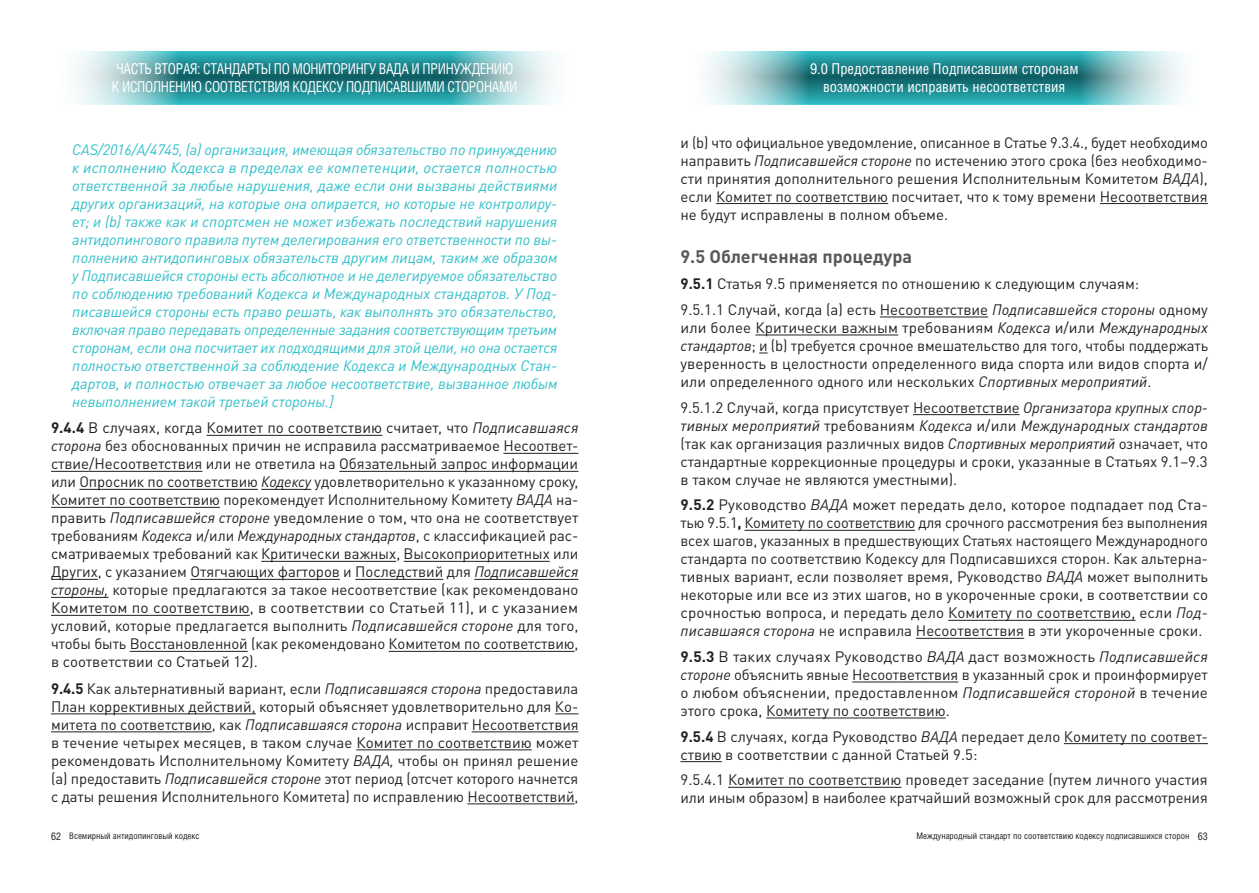
<style>
.page{position:relative;width:1259px;height:893px;background:#fff}
.page>*{position:absolute;margin:0;border:0;box-sizing:border-box;transform-origin:0 0}
.t1{font:700 18px "DIN Pro";color:#57585a}
.t2{font:15px/18px "DIN Pro";color:#231f20;text-align:justify}
.t3{font:italic 15px/18px "DIN Pro";letter-spacing:-.005em;color:#2ebfc8;text-align:justify}
.t4{font:condensed 15px/18px "Helios";letter-spacing:-.025em;color:#fff;scale:.93 1}
.t5{font:condensed 15px/18px "Helios";color:#fff;text-align:center}
.t6{font:condensed 9px "Helios";color:#231f20}
.s1{font-weight:700}
.s2{font-style:italic}
.s3{font-size:10.5px}
</style>
<div class="page">
<svg style="left:78px;top:51px;width:474px;height:53px;background:#55a7ac"></svg>
<svg style="left:708px;top:51px;width:473px;height:53px;background:#55a7ac"></svg>
<hr style="left:206px;top:435px;width:176px;height:1px;background:#231f20">
<hr style="left:503px;top:453px;width:75px;height:1px;background:#231f20">
<hr style="left:51px;top:471px;width:151px;height:1px;background:#231f20">
<hr style="left:339px;top:471px;width:239px;height:1px;background:#231f20">
<hr style="left:79px;top:489px;width:179px;height:1px;background:#231f20">
<hr style="left:261px;top:489px;width:50px;height:1px;background:#231f20">
<hr style="left:51px;top:507px;width:169px;height:1px;background:#231f20">
<hr style="left:261px;top:561px;width:135px;height:1px;background:#231f20">
<hr style="left:404px;top:561px;width:146px;height:1px;background:#231f20">
<hr style="left:51px;top:579px;width:47px;height:1px;background:#231f20">
<hr style="left:190px;top:579px;width:150px;height:1px;background:#231f20">
<hr style="left:355px;top:579px;width:88px;height:1px;background:#231f20">
<hr style="left:474px;top:579px;width:104px;height:1px;background:#231f20">
<hr style="left:51px;top:597px;width:58px;height:1px;background:#231f20">
<hr style="left:51px;top:615px;width:199px;height:1px;background:#231f20">
<hr style="left:130px;top:651px;width:118px;height:1px;background:#231f20">
<hr style="left:388px;top:651px;width:186px;height:1px;background:#231f20">
<hr style="left:51px;top:713px;width:205px;height:1px;background:#231f20">
<svg style="left:555px;top:713px;width:23px;height:1px"></svg>
<hr style="left:51px;top:731px;width:161px;height:1px;background:#231f20">
<hr style="left:472px;top:731px;width:106px;height:1px;background:#231f20">
<hr style="left:356px;top:749px;width:176px;height:1px;background:#231f20">
<hr style="left:467px;top:803px;width:107px;height:1px;background:#231f20">
<hr style="left:716px;top:203px;width:172px;height:1px;background:#231f20">
<hr style="left:1100px;top:203px;width:108px;height:1px;background:#231f20">
<hr style="left:880px;top:317px;width:108px;height:1px;background:#231f20">
<hr style="left:755px;top:335px;width:143px;height:1px;background:#231f20">
<hr style="left:913px;top:414px;width:106px;height:1px;background:#231f20">
<hr style="left:744px;top:530px;width:171px;height:1px;background:#231f20">
<hr style="left:948px;top:620px;width:187px;height:1px;background:#231f20">
<hr style="left:916px;top:638px;width:108px;height:1px;background:#231f20">
<hr style="left:852px;top:682px;width:106px;height:1px;background:#231f20">
<hr style="left:766px;top:718px;width:179px;height:1px;background:#231f20">
<hr style="left:1064px;top:743px;width:144px;height:1px;background:#231f20">
<hr style="left:680px;top:761px;width:42px;height:1px;background:#231f20">
<hr style="left:728px;top:787px;width:173px;height:1px;background:#231f20">
<p class="t4" style="left:112px;top:59px;width:438px">ЧАСТЬ ВТОРАЯ: СТАНДАРТЫ ПО МОНИТОРИНГУ ВАДА И ПРИНУЖДЕНИЮ<br>К ИСПОЛНЕНИЮ СООТВЕТСТВИЯ КОДЕКСУ ПОДПИСАВШИМИ СТОРОНАМИ</p>
<p class="t5" style="left:810px;top:59px;width:270px">9.0 Предоставление Подписавшим сторонам возможности исправить несоответствия</p>
<p class="t3" style="left:72px;top:139px;width:486px">CAS/2016/A/4745, (a) организация, имеющая обязательство по принуждению к исполнению Кодекса в пределах ее компетенции, остается полностью ответственной за любые нарушения, даже если они вызваны действиями других организаций, на которые она опирается, но которые не контролиру&shy;ет; и (b) также как и спортсмен не может избежать последствий нарушения антидопингового правила путем делегирования его ответственности по вы&shy;полнению антидопинговых обязательств другим лицам, таким же образом у Подписавшейся стороны есть абсолютное и не делегируемое обязательство по соблюдению требований Кодекса и Международных стандартов. У Под&shy;писавшейся стороны есть право решать, как выполнять это обязательство, включая право передавать определенные задания соответствующим третьим сторонам, если она посчитает их подходящими для этой цели, но она остается полностью ответственной за соблюдение Кодекса и Международных Стан&shy;дартов, и полностью отвечает за любое несоответствие, вызванное любым невыполнением такой третьей стороны.]</p>
<p class="t2" style="left:51px;top:418px;width:529px"><span class="s1">9.4.4</span> В случаях, когда Комитет по соответствию считает, что <span class="s2">Подписавшаяся сторона</span> без обоснованных причин не исправила рассматриваемое Несоответ&shy;ствие/Несоответствия или не ответила на Обязательный запрос информации или Опросник по соответствию <span class="s2">Кодексу</span> удовлетворительно к указанному сроку, Комитет по соответствию порекомендует Исполнительному Комитету <span class="s2">ВАДА</span> на&shy;править <span class="s2">Подписавшейся стороне</span> уведомление о том, что она не соответствует требованиям <span class="s2">Кодекса</span> и/или <span class="s2">Международных стандартов</span>, c классификацией рас&shy;сматриваемых требований как Критически важных, Высокоприоритетных или Других, с указанием Отягчающих фаrторов и Последствий для <span class="s2">Подписавшейся стороны,</span> которые предлагаются за такое несоответствие (как рекомендовано Комитетом по соответствию, в соответствии со Статьей 11), и с указанием условий, которые предлагается выполнить <span class="s2">Подписавшейся стороне</span> для того, чтобы быть Восстановленной (как рекомендовано Комитетом по соответствию, в соответствии со Статьей 12).</p>
<p class="t2" style="left:51px;top:679px;width:529px"><span class="s1">9.4.5</span> Как альтернативный вариант, если <span class="s2">Подписавшаяся сторона</span> предоставила План коррективных действий, который объясняет удовлетворительно для Ко&shy;митета по соответствию, как <span class="s2">Подписавшаяся сторона</span> исправит Несоответствия в течение четырех месяцев, в таком случае Комитет по соответствию может рекомендовать Исполнительному Комитету <span class="s2">ВАДА,</span> чтобы он принял решение (a) предоставить <span class="s2">Подписавшейся стороне</span> этот период (отсчет которого начнется с даты решения Исполнительного Комитета) по исправлению Несоответствий,</p>
<p class="t2" style="left:680px;top:132px;width:529px">и (b) что официальное уведомление, описанное в Статье 9.3.4., будет необходимо направить <span class="s2">Подписавшейся стороне</span> по истечению этого срока (без необходимо&shy;сти принятия дополнительного решения Исполнительным Комитетом <span class="s2">ВАДА</span>), если Комитет по соответствию посчитает, что к тому времени Несоответствия не будут исправлены в полном объеме.</p>
<p class="t1" style="left:680px;top:244px;width:233px">9.5 Облегченная процедура</p>
<p class="t2" style="left:680px;top:270px;width:529px;line-height:25.7px"><span class="s1">9.5.1</span> Статья 9.5 применяется по отношению к следующим случаям:<br>9.5.1.1 Случай, когда (a) есть Несоответствие <span class="s2">Подписавшейся стороны</span> одному</p>
<p class="t2" style="left:680px;top:318px;width:529px">или более Критически важным требованиям <span class="s2">Кодекса</span> и/или <span class="s2">Международных стандартов</span>; и (b) требуется срочное вмешательство для того, чтобы поддержать уверенность в целостности определенного вида спорта или видов спорта и/ или определенного одного или нескольких <span class="s2">Спортивных мероприятий</span>.</p>
<p class="t2" style="left:680px;top:398px;width:529px">9.5.1.2 Случай, когда присутствует Несоответствие <span class="s2">Организатора крупных спор&shy;тивных мероприятий</span> требованиям <span class="s2">Кодекса</span> и/или <span class="s2">Международных стандартов </span>(так как организация различных видов <span class="s2">Спортивных мероприятий</span> означает, что стандартные коррекционные процедуры и сроки, указанные в Статьях 9.1–9.3 в таком случае не являются уместными).</p>
<p class="t2" style="left:680px;top:495px;width:529px"><span class="s1">9.5.2</span> Руководство <span class="s2">ВАДА</span> может передать дело, которое подпадает под Ста&shy;тью 9.5.1<span class="s1">,</span> Комитету по соответствию для срочного рассмотрения без выполнения всех шагов, указанных в предшествующих Статьях настоящего Международного стандарта по соответствию Кодексу для Подписавшихся сторон. Как альтерна&shy;тивных вариант, если позволяет время, Руководство <span class="s2">ВАДА</span> может выполнить некоторые или все из этих шагов, но в укороченные сроки, в соответствии со срочностью вопроса, и передать дело Комитету по соответствию, если <span class="s2">Под&shy;писавшаяся сторона</span> не исправила Несоответствия в эти укороченные сроки.</p>
<p class="t2" style="left:680px;top:647px;width:529px"><span class="s1">9.5.3</span> В таких случаях Руководство <span class="s2">ВАДА</span> даст возможность <span class="s2">Подписавшейся стороне</span> объяснить явные Несоответствия в указанный срок и проинформирует о любом объяснении, предоставленном <span class="s2">Подписавшейся стороной</span> в течение этого срока, Комитету по соответствию.</p>
<p class="t2" style="left:680px;top:727px;width:529px"><span class="s1">9.5.4</span> В случаях, когда Руководство <span class="s2">ВАДА</span> передает дело Комитету по соответ&shy;ствию в соответствии с данной Статьей 9.5:</p>
<p class="t2" style="left:680px;top:770px;width:529px">9.5.4.1 Комитет по соответствию проведет заседание (путем личного участия или иным образом) в наиболее кратчайший возможный срок для рассмотрения</p>
<p class="t6" style="left:51px;top:830px;width:150px"><span class="s3">62</span> Всемирный антидопинговый кодекс</p>
<p class="t6" style="left:916px;top:830px;width:293px">Международный стандарт по соответствию кодексу подписавшихся сторон <span class="s3">63</span></p>
</div>
